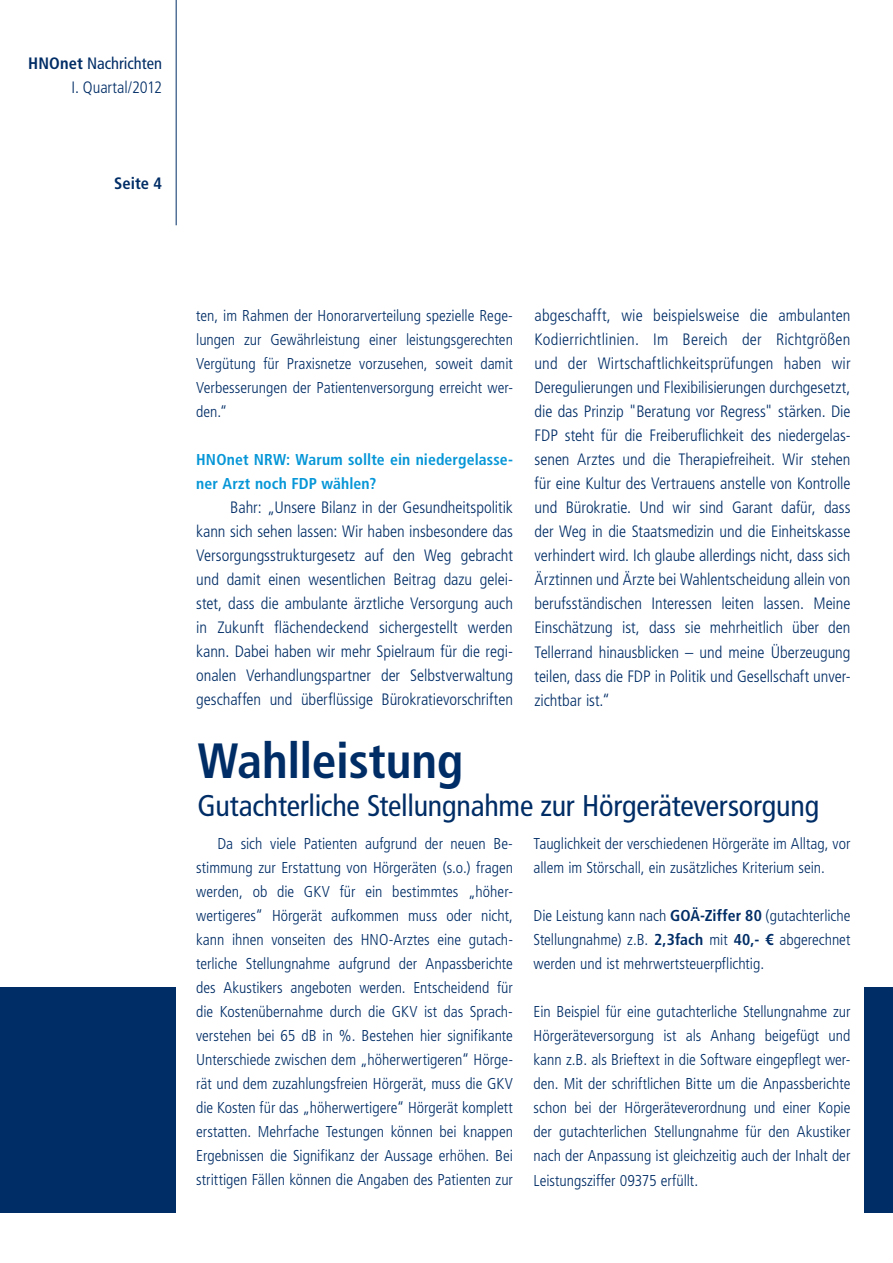
<style>
.page{position:relative;width:893px;height:1263px;background:#fff}
.page>*{position:absolute;margin:0;border:0;box-sizing:border-box;transform-origin:0 0}
.t1{font:700 condensed 49.5px "Frutiger LT";letter-spacing:-.005em;color:#002d66}
.t2{font:condensed 30px "Frutiger LT";letter-spacing:-.01em;color:#002d66}
.t3{font:300 condensed 16.5px/24px "Frutiger LT";letter-spacing:-.005em;color:#002d66;text-align:justify}
.t4{font:700 condensed 16.5px "Frutiger LT";color:#002d66}
.t5{font:300 condensed 15.75px/24px "Frutiger LT";color:#002d66;text-align:justify}
.t6{font:700 condensed 15.75px/24px "Frutiger LT";letter-spacing:.005em;color:#0696d7}
.s1{font-weight:700}
.s2{font-weight:400}
</style>
<div class="page">
<div style="left:0;top:988px;width:176px;height:225px;background:#002d66"></div>
<hr style="left:176px;top:0;width:1px;height:225px;background:#002d66">
<div style="left:864px;top:988px;width:29px;height:225px;background:#002d66"></div>
<p class="t3" style="left:28px;top:52px;width:135px;text-align:right"><span class="s1">HNOnet</span> <span class="s2">Nachrichten<br></span>I. Quartal/2012</p>
<p class="t4" style="left:114px;top:174px;width:49px">Seite 4</p>
<p class="t5" style="left:196px;top:304px;width:318px">ten, im Rahmen der Honorarverteilung spezielle Rege&shy;lungen zur Gewährleistung einer leistungsgerechten Vergütung für Praxisnetze vorzusehen, soweit damit Verbesserungen der Patientenversorgung erreicht wer&shy;den.“</p>
<p class="t6" style="left:196px;top:448px;width:318px">HNOnet NRW: Warum sollte ein niedergelasse&shy;ner Arzt noch FDP wählen?</p>
<p class="t3" style="left:196px;top:496px;width:318px;text-indent:34px">Bahr: „Unsere Bilanz in der Gesundheitspolitik kann sich sehen lassen: Wir haben insbesondere das Versorgungsstrukturgesetz auf den Weg gebracht und damit einen wesentlichen Beitrag dazu gelei&shy;stet, dass die ambulante ärztliche Versorgung auch in Zukunft flächendeckend sichergestellt werden kann. Dabei haben wir mehr Spielraum für die regi&shy;onalen Verhandlungspartner der Selbstverwaltung geschaffen und überflüssige Bürokratievorschriften</p>
<p class="t3" style="left:535px;top:304px;width:318px">abgeschafft, wie beispielsweise die ambulanten Kodierrichtlinien. Im Bereich der Richtgrößen und der Wirtschaftlichkeitsprüfungen haben wir Deregulierungen und Flexibilisierungen durchgesetzt, die das Prinzip "Beratung vor Regress" stärken. Die FDP steht für die Freiberuflichkeit des niedergelas&shy;senen Arztes und die Therapiefreiheit. Wir stehen für eine Kultur des Vertrauens anstelle von Kontrolle und Bürokratie. Und wir sind Garant dafür, dass der Weg in die Staatsmedizin und die Einheitskasse verhindert wird. Ich glaube allerdings nicht, dass sich Ärztinnen und Ärzte bei Wahlentscheidung allein von berufsständischen Interessen leiten lassen. Meine Einschätzung ist, dass sie mehrheitlich über den Tellerrand hinausblicken – und meine Überzeugung teilen, dass die FDP in Politik und Gesellschaft unver&shy;zichtbar ist.“</p>
<h1 class="t1" style="left:197px;top:732px;width:267px">Wahlleistung</h1>
<h2 class="t2" style="left:197px;top:788px;width:623px">Gutachterliche Stellungnahme zur Hörgeräteversorgung</h2>
<p class="t5" style="left:196px;top:832px;width:318px;text-indent:21px">Da sich viele Patienten aufgrund der neuen Be&shy;stimmung zur Erstattung von Hörgeräten (s.o.) fragen werden, ob die GKV für ein bestimmtes „höher&shy;wertigeres“ Hörgerät aufkommen muss oder nicht, kann ihnen vonseiten des HNO-Arztes eine gutach&shy;terliche Stellungnahme aufgrund der Anpassberichte des Akustikers angeboten werden. Entscheidend für die Kostenübernahme durch die GKV ist das Sprach&shy;verstehen bei 65 dB in %. Bestehen hier signifikante Unterschiede zwischen dem „höherwertigeren“ Hörge&shy;rät und dem zuzahlungsfreien Hörgerät, muss die GKV die Kosten für das „höherwertigere“ Hörgerät komplett erstatten. Mehrfache Testungen können bei knappen Ergebnissen die Signifikanz der Aussage erhöhen. Bei strittigen Fällen können die Angaben des Patienten zur</p>
<p class="t5" style="left:534px;top:832px;width:318px">Tauglichkeit der verschiedenen Hörgeräte im Alltag, vor allem im Störschall, ein zusätzliches Kriterium sein.</p>
<p class="t5" style="left:534px;top:904px;width:318px">Die Leistung kann nach <span class="s1">GOÄ-Ziffer 80</span> (gutachterliche Stellungnahme) z.B. <span class="s1">2,3fach</span> mit <span class="s1">40,- €</span> abgerechnet werden und ist mehrwertsteuerpflichtig.</p>
<p class="t5" style="left:534px;top:1000px;width:318px">Ein Beispiel für eine gutachterliche Stellungnahme zur Hörgeräteversorgung ist als Anhang beigefügt und kann z.B. als Brieftext in die Software eingepflegt wer&shy;den. Mit der schriftlichen Bitte um die Anpassberichte schon bei der Hörgeräteverordnung und einer Kopie der gutachterlichen Stellungnahme für den Akustiker nach der Anpassung ist gleichzeitig auch der Inhalt der Leistungsziffer 09375 erfüllt.</p>
</div>
